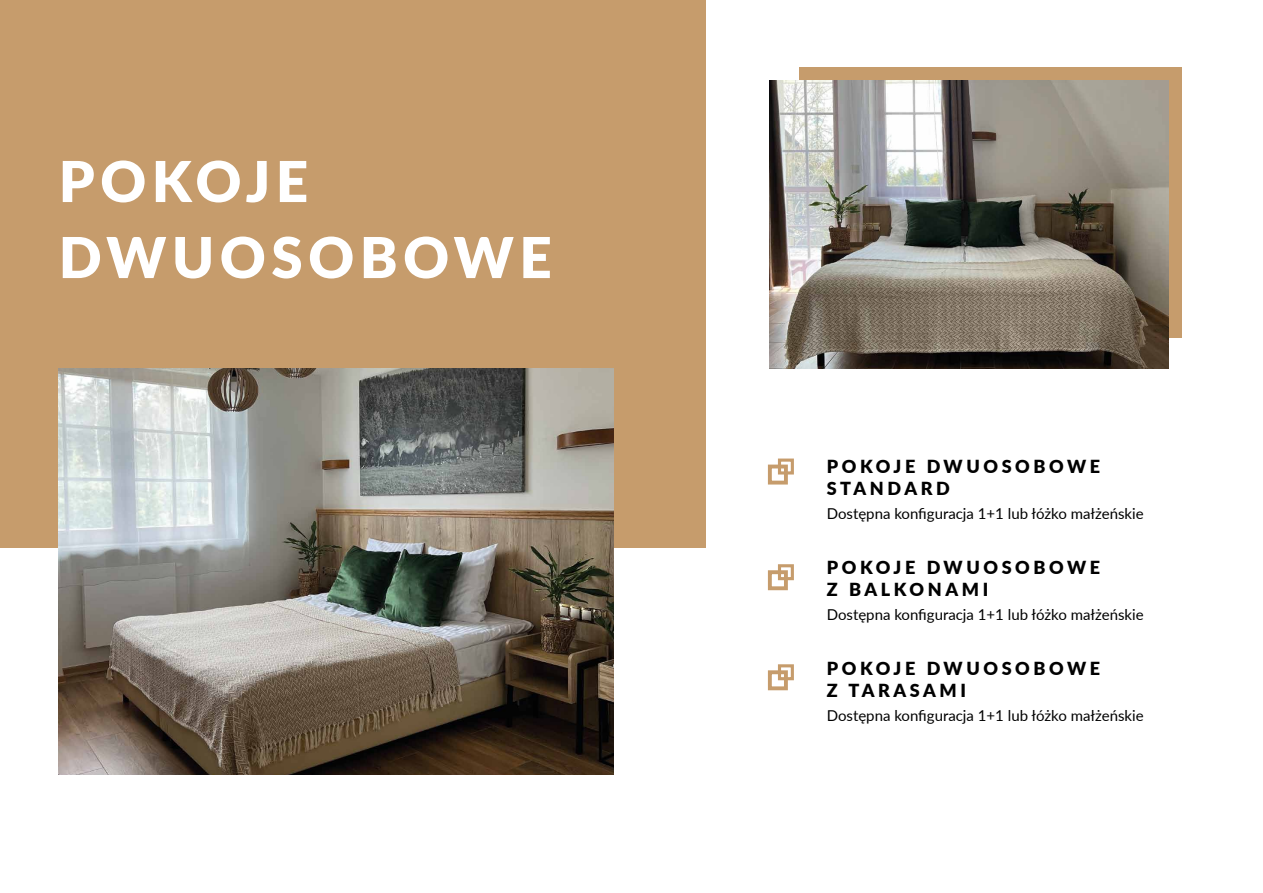
<style>
.page{position:relative;width:1263px;height:893px;background:#fff}
.page>*{position:absolute;margin:0;border:0;box-sizing:border-box;transform-origin:0 0}
.t1{font:900 56.4px/76.1px "Lato";letter-spacing:.1em;color:#fff}
.t2{font:900 18px/21.6px "Lato";letter-spacing:.2em;color:#010101}
.t3{font:15px "Lato";color:#010101}
</style>
<div class="page">
<div style="left:0;top:0;width:705px;height:548px;background:#c69c6c"></div>
<div style="left:800px;top:67px;width:382px;height:270px;background:#c69c6c"></div>
<img style="left:59px;top:369px;width:555px;height:405px">
<img style="left:770px;top:81px;width:399px;height:288px">
<div style="left:768px;top:465px;width:20px;height:19px;border:4px solid #c69c6c"></div>
<div style="left:778px;top:459px;width:16px;height:15px;border:3px solid #c69c6c"></div>
<div style="left:768px;top:570px;width:20px;height:20px;border:4px solid #c69c6c"></div>
<div style="left:778px;top:564px;width:16px;height:16px;border:3px solid #c69c6c"></div>
<div style="left:768px;top:670px;width:20px;height:20px;border:4px solid #c69c6c"></div>
<div style="left:778px;top:664px;width:16px;height:16px;border:3px solid #c69c6c"></div>
<h1 class="t1" style="left:59px;top:141px;width:494px">POKOJE<br>DWUOSOBOWE</h1>
<p class="t2" style="left:827px;top:455px;width:275px">POKOJE DWUOSOBOWE<br>STANDARD</p>
<p class="t3" style="left:827px;top:503px;width:318px">Dostępna konfiguracja 1+1 lub łóżko małżeńskie</p>
<p class="t2" style="left:827px;top:556px;width:275px">POKOJE DWUOSOBOWE<br>Z BALKONAMI</p>
<p class="t3" style="left:827px;top:604px;width:318px">Dostępna konfiguracja 1+1 lub łóżko małżeńskie</p>
<p class="t2" style="left:827px;top:657px;width:275px">POKOJE DWUOSOBOWE<br>Z TARASAMI</p>
<p class="t3" style="left:827px;top:704px;width:318px">Dostępna konfiguracja 1+1 lub łóżko małżeńskie</p>
</div>
